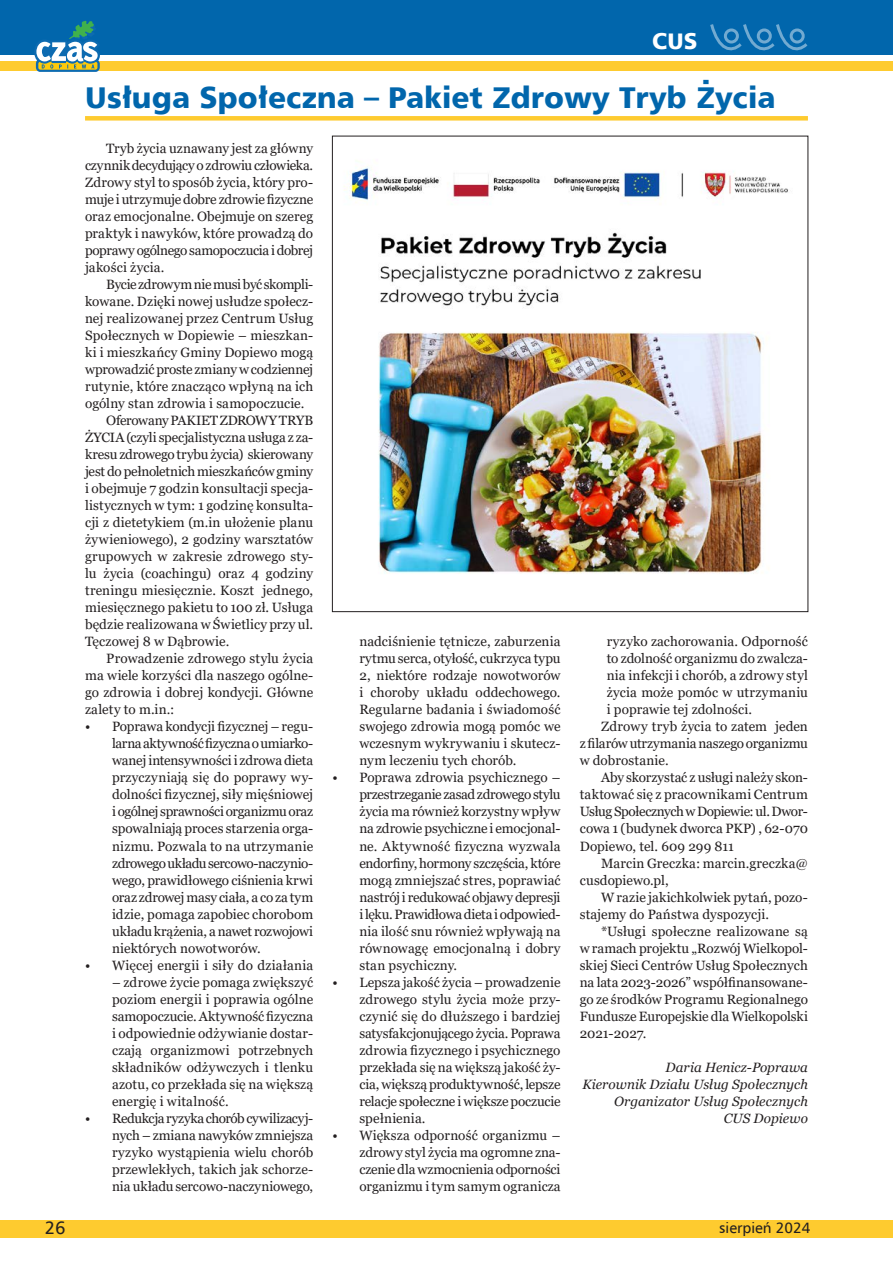
<style>
.page{position:relative;width:893px;height:1263px;background:#fff}
.page>*{position:absolute;margin:0;border:0;box-sizing:border-box;transform-origin:0 0}
.TYTUŁ{font:30px "Humnst 777 Blk EU";color:#0166ac}
.pasek_naglowek_strony{font:22.5px "Humnst 777 Blk EU";color:#fff}
.t1{font:18px "Humnst 777 EU";color:#231f20}
.t2{font:15px "Humnst 777 EU";color:#231f20}
.tekst_standardowy{font:13.5px/17px "Georgia";color:#231f20;text-align:justify}
.autor{font:italic 13.5px/17px "Georgia";letter-spacing:.005em;color:#231f20;text-align:right}
</style>
<div class="page">
<div style="left:0;top:0;width:893px;height:55px;background:#0166ac"></div>
<svg style="left:710px;top:24px;width:98px;height:26px"></svg>
<div style="left:85px;top:116px;width:723px;height:5px;background:#fecb2f"></div>
<img style="left:344px;top:166px;width:444px;height:408px">
<div style="left:0;top:1220px;width:893px;height:17px;background:#fecb2f"></div>
<div style="left:0;top:61px;width:893px;height:9px;background:#fecb2f"></div>
<svg style="left:34px;top:21px;width:68px;height:51px"></svg>
<p class="pasek_naglowek_strony" style="left:652px;top:26px;width:47px">CUS</p>
<p class="TYTUŁ" style="left:85px;top:78px;width:692px">Usługa Społeczna – Pakiet Zdrowy Tryb Życia</p>
<p class="tekst_standardowy" style="left:85px;top:140px;width:230px;text-indent:21px">Tryb życia uznawany jest za główny czynnik decydujący o zdrowiu człowieka.<br>Zdrowy styl to sposób życia, który pro&shy;muje i utrzymuje dobre zdrowie fizyczne oraz emocjonalne. Obejmuje on szereg praktyk i nawyków, które prowadzą do poprawy ogólnego samopoczucia i dobrej jakości życia.</p>
<p class="tekst_standardowy" style="left:85px;top:276px;width:230px;text-indent:21px">Bycie zdrowym nie musi być skompli&shy;kowane. Dzięki nowej usłudze społecz&shy;nej realizowanej przez Centrum Usług Społecznych w Dopiewie – mieszkan&shy;ki i mieszkańcy Gminy Dopiewo mogą wprowadzić proste zmiany w codziennej rutynie, które znacząco wpłyną na ich ogólny stan zdrowia i samopoczucie.</p>
<p class="tekst_standardowy" style="left:85px;top:412px;width:230px;text-indent:21px">Oferowany PAKIET ZDROWY TRYB ŻYCIA (czyli specjalistyczna usługa z za&shy;kresu zdrowego trybu życia) skierowany jest do pełnoletnich mieszkańców gminy i obejmuje 7 godzin konsultacji specja&shy;listycznych w tym: 1 godzinę konsulta&shy;cji z dietetykiem (m.in ułożenie planu żywieniowego), 2 godziny warsztatów grupowych w zakresie zdrowego sty&shy;lu życia (coachingu) oraz 4 godziny treningu miesięcznie. Koszt jednego, miesięcznego pakietu to 100 zł. Usługa będzie realizowana w Świetlicy przy ul.<br>Tęczowej 8 w Dąbrowie.</p>
<p class="tekst_standardowy" style="left:85px;top:650px;width:230px;text-indent:21px">Prowadzenie zdrowego stylu życia ma wiele korzyści dla naszego ogólne&shy;go zdrowia i dobrej kondycji. Główne zalety to m.in.:</p>
<p class="tekst_standardowy" style="left:112px;top:718px;width:203px;text-indent:-27px">• Poprawa kondycji fizycznej – regu&shy;larna aktywność fizyczna o umiarko&shy;wanej intensywności i zdrowa dieta przyczyniają się do poprawy wy&shy;dolności fizycznej, siły mięśniowej i ogólnej sprawności organizmu oraz spowalniają proces starzenia orga&shy;nizmu. Pozwala to na utrzymanie zdrowego układu sercowo-naczynio&shy;wego, prawidłowego ciśnienia krwi oraz zdrowej masy ciała, a co za tym idzie, pomaga zapobiec chorobom układu krążenia, a nawet rozwojowi niektórych nowotworów.</p>
<p class="tekst_standardowy" style="left:85px;top:957px;width:230px">• Więcej energii i siły do działania</p>
<p class="tekst_standardowy" style="left:112px;top:974px;width:203px">– zdrowe życie pomaga zwiększyć poziom energii i poprawia ogólne samopoczucie. Aktywność fizyczna i odpowiednie odżywianie dostar&shy;czają organizmowi potrzebnych składników odżywczych i tlenku azotu, co przekłada się na większą energię i witalność.</p>
<p class="tekst_standardowy" style="left:112px;top:1110px;width:203px;text-indent:-27px">• Redukcja ryzyka chorób cywilizacyj&shy;nych – zmiana nawyków zmniejsza ryzyko wystąpienia wielu chorób przewlekłych, takich jak schorze&shy;nia układu sercowo-naczyniowego,</p>
<p class="tekst_standardowy" style="left:359px;top:633px;width:203px">nadciśnienie tętnicze, zaburzenia rytmu serca, otyłość, cukrzyca typu 2, niektóre rodzaje nowotworów i choroby układu oddechowego.<br>Regularne badania i świadomość swojego zdrowia mogą pomóc we wczesnym wykrywaniu i skutecz&shy;nym leczeniu tych chorób.</p>
<p class="tekst_standardowy" style="left:359px;top:770px;width:203px;text-indent:-27px">• Poprawa zdrowia psychicznego – przestrzeganie zasad zdrowego stylu życia ma również korzystny wpływ na zdrowie psychiczne i emocjonal&shy;ne. Aktywność fizyczna wyzwala endorfiny, hormony szczęścia, które mogą zmniejszać stres, poprawiać nastrój i redukować objawy depresji i lęku. Prawidłowa dieta i odpowied&shy;nia ilość snu również wpływają na równowagę emocjonalną i dobry stan psychiczny.</p>
<p class="tekst_standardowy" style="left:359px;top:974px;width:203px;text-indent:-27px">• Lepsza jakość życia – prowadzenie zdrowego stylu życia może przy&shy;czynić się do dłuższego i bardziej satysfakcjonującego życia. Poprawa zdrowia fizycznego i psychicznego przekłada się na większą jakość ży&shy;cia, większą produktywność, lepsze relacje społeczne i większe poczucie spełnienia.</p>
<p class="tekst_standardowy" style="left:359px;top:1127px;width:203px;text-indent:-27px">• Większa odporność organizmu – zdrowy styl życia ma ogromne zna&shy;czenie dla wzmocnienia odporności organizmu i tym samym ogranicza</p>
<p class="tekst_standardowy" style="left:607px;top:633px;width:203px">ryzyko zachorowania. Odporność to zdolność organizmu do zwalcza&shy;nia infekcji i chorób, a zdrowy styl życia może pomóc w utrzymaniu i poprawie tej zdolności.</p>
<p class="tekst_standardowy" style="left:580px;top:718px;width:230px;text-indent:21px">Zdrowy tryb życia to zatem jeden zfilarów utrzymania naszego organizmu w dobrostanie.</p>
<p class="tekst_standardowy" style="left:580px;top:770px;width:230px;text-indent:21px">Aby skorzystać z usługi należy skon&shy;taktować się z pracownikami Centrum Usług Społecznych w Dopiewie: ul. Dwor&shy;cowa 1 (budynek dworca PKP) , 62-070<br>Dopiewo, tel. 609 299 811</p>
<p class="tekst_standardowy" style="left:580px;top:855px;width:230px;text-indent:21px">Marcin Greczka: marcin.greczka@ cusdopiewo.pl,</p>
<p class="tekst_standardowy" style="left:580px;top:889px;width:230px;text-indent:21px">W razie jakichkolwiek pytań, pozo&shy;stajemy do Państwa dyspozycji.</p>
<p class="tekst_standardowy" style="left:580px;top:923px;width:230px;text-indent:21px">*Usługi społeczne realizowane są w ramach projektu „Rozwój Wielkopol&shy;skiej Sieci Centrów Usług Społecznych na lata 2023-2026” współfinansowane&shy;go ze środków Programu Regionalnego Fundusze Europejskie dla Wielkopolski 2021-2027.</p>
<p class="autor" style="left:582px;top:1058px;width:227px">Daria Henicz-Poprawa<br>Kierownik Działu Usług Społecznych<br>Organizator Usług Społecznych<br>CUS Dopiewo</p>
<h3 class="t1" style="left:45px;top:1217px;width:22px">26</h3>
<p class="t2" style="left:719px;top:1218px;width:93px">sierpień 2024</p>
</div>
